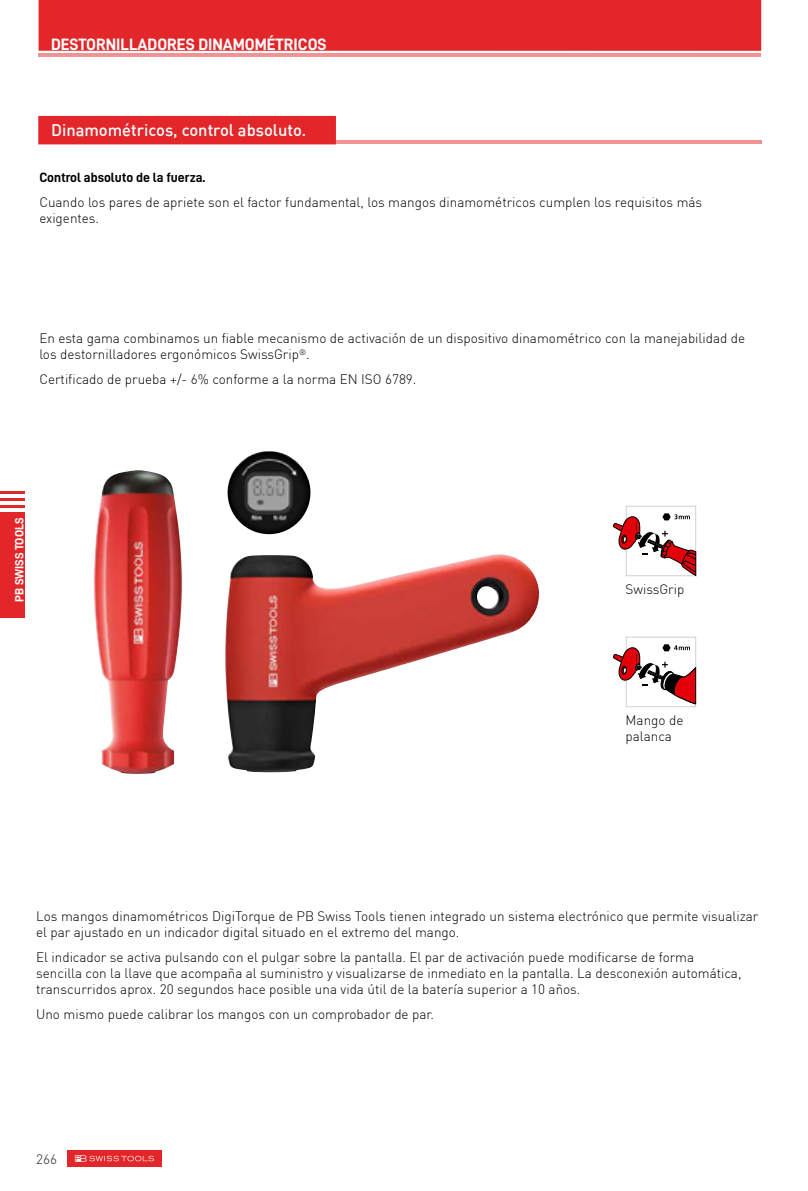
<style>
.page{position:relative;width:808px;height:1191px;background:#fff}
.page>*{position:absolute;margin:0;border:0;box-sizing:border-box;transform-origin:0 0}
.t1{font:500 16.5px "DIN";color:#fff}
.Cabecera_página_izqu{font:16.5px "D DIN Bold";color:#fff}
.t2{font:300 13.5px/16.2px "DIN";color:#000001}
.t3{font:13.5px "D DIN Bold";color:#000001}
.t4{font:300 13.5px "DIN";color:#231f20}
.t5{font:12px "D DIN Bold";color:#fff}
</style>
<div class="page">
<div style="left:0;top:491px;width:25px;height:126px;background:#e32629"></div>
<div style="left:67px;top:1149px;width:95px;height:17px;background:#e32629"></div>
<svg style="left:75px;top:1155px;width:79px;height:6px"></svg>
<hr style="left:39px;top:53px;width:722px;height:3px;background:#f19394">
<div style="left:39px;top:0;width:722px;height:51px;background:#e32629"></div>
<hr style="left:0;top:494px;width:29px;height:3px;background:#fff">
<hr style="left:0;top:501px;width:29px;height:3px;background:#fff">
<hr style="left:0;top:509px;width:29px;height:3px;background:#fff">
<div style="left:38px;top:116px;width:298px;height:28px;background:#e32629"></div>
<div style="left:626px;top:506px;width:70px;height:70px;border:1px solid #cfd1d1"></div>
<svg style="left:613px;top:513px;width:84px;height:63px"></svg>
<div style="left:626px;top:637px;width:70px;height:70px;border:1px solid #cfd1d1"></div>
<svg style="left:613px;top:644px;width:83px;height:60px"></svg>
<img style="left:94px;top:470px;width:88px;height:304px">
<img style="left:228px;top:451px;width:82px;height:83px;border-radius:41px">
<img style="left:225px;top:554px;width:314px;height:218px">
<hr style="left:336px;top:141px;width:425px;height:3px;background:#f19394">
<p class="Cabecera_página_izqu" style="left:51px;top:35px;width:277px">DESTORNILLADORES DINAMOMÉTRICOS</p>
<p class="t1" style="left:51px;top:120px;width:257px">Dinamométricos, control absoluto.</p>
<p class="t3" style="left:39px;top:170px;width:167px">Control absoluto de la fuerza.</p>
<p class="t2" style="left:39px;top:194px;width:664px">Cuando los pares de apriete son el factor fundamental, los mangos dinamométricos cumplen los requisitos más exigentes.</p>
<p class="t2" style="left:39px;top:330px;width:707px">En esta gama combinamos un fiable mecanismo de activación de un dispositivo dinamométrico con la manejabilidad de los destornilladores ergonómicos SwissGrip<sup>®</sup>.</p>
<p class="t2" style="left:39px;top:371px;width:379px">Certificado de prueba +/- 6% conforme a la norma EN ISO 6789.</p>
<p class="t5" style="left:13px;top:602px;width:86px;rotate:-90deg">PB SWISS TOOLS</p>
<p class="t2" style="left:625px;top:580px;width:60px">SwissGrip</p>
<p class="t2" style="left:625px;top:712px;width:59px">Mango de palanca</p>
<p class="t2" style="left:36px;top:907px;width:724px">Los mangos dinamométricos DigiTorque de PB Swiss Tools tienen integrado un sistema electrónico que permite visualizar el par ajustado en un indicador digital situado en el extremo del mango.</p>
<p class="t2" style="left:36px;top:948px;width:707px">El indicador se activa pulsando con el pulgar sobre la pantalla. El par de activación puede modificarse de forma sencilla con la llave que acompaña al suministro y visualizarse de inmediato en la pantalla. La desconexión automática, transcurridos aprox. 20 segundos hace posible una vida útil de la batería superior a 10 años.</p>
<p class="t2" style="left:36px;top:1005px;width:399px">Uno mismo puede calibrar los mangos con un comprobador de par.</p>
<p class="t4" style="left:36px;top:1150px;width:22px">266</p>
</div>
